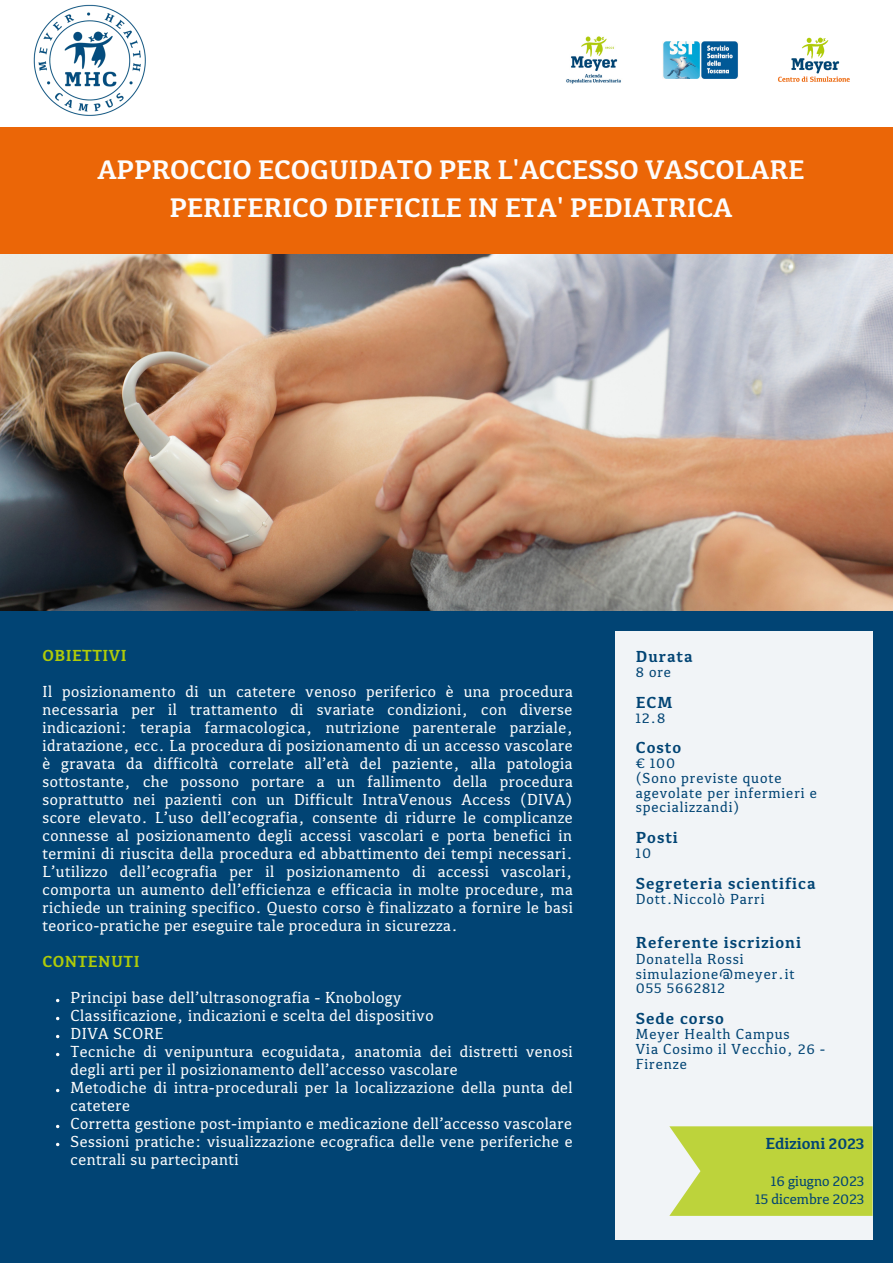
<style>
.page{position:relative;width:893px;height:1264px;background:#fff}
.page>*{position:absolute;margin:0;border:0;box-sizing:border-box;transform-origin:0 0}
.t1{font:700 27.75px/38.2px "Kefa III";color:#fdfdfd;text-align:center}
.t2{font:16.5px/18px "Kefa III";letter-spacing:.03em;color:#fdfdfd}
.t3{font:700 16.5px "Kefa III";letter-spacing:.06em;color:#014474}
.t4{font:700 16.5px "Kefa III";letter-spacing:.03em;color:#afcb08}
.t5{font:700 16.5px "Kefa III";color:#014474}
.t6{font:15px/14.5px "Kefa III";letter-spacing:.06em;color:#014474}
.t7{font:15px "Kefa III";color:#014474}
</style>
<div class="page">
<div style="left:0;top:0;width:892px;height:1262px;background:#014474"></div>
<div style="left:0;top:0;width:892px;height:128px;background:#fff"></div>
<div style="left:0;top:127px;width:892px;height:138px;background:#eb6607"></div>
<img style="left:0;top:254px;width:892px;height:357px">
<img style="left:33px;top:4px;width:113px;height:112px">
<img style="left:663px;top:41px;width:75px;height:38px">
<img style="left:566px;top:36px;width:55px;height:48px">
<img style="left:778px;top:37px;width:72px;height:45px">
<div style="left:615px;top:631px;width:257px;height:608px;background:#f1f4f7"></div>
<svg style="left:669px;top:1126px;width:203px;height:89px;background:#c1d54a"></svg>
<p class="t1" style="left:97px;top:152px;width:708px">APPROCCIO ECOGUIDATO PER L'ACCESSO VASCOLARE<br>PERIFERICO DIFFICILE IN ETA' PEDIATRICA</p>
<p class="t4" style="left:42px;top:648px;width:86px">OBIETTIVI</p>
<p class="t2" style="left:42px;top:683px;width:532px;text-align:justify">Il posizionamento di un catetere venoso periferico è una procedura necessaria per il trattamento di svariate condizioni, con diverse indicazioni: terapia farmacologica, nutrizione parenterale parziale, idratazione, ecc. La procedura di posizionamento di un accesso vascolare è gravata da difficoltà correlate all’età del paziente, alla patologia sottostante, che possono portare a un fallimento della procedura soprattutto nei pazienti con un Difficult IntraVenous Access (DIVA) score elevato. L’uso dell’ecografia, consente di ridurre le complicanze connesse al posizionamento degli accessi vascolari e porta benefici in termini di riuscita della procedura ed abbattimento dei tempi necessari.<br>L’utilizzo dell’ecografia per il posizionamento di accessi vascolari, comporta un aumento dell’efficienza e efficacia in molte procedure, ma richiede un training specifico. Questo corso è finalizzato a fornire le basi teorico-pratiche per eseguire tale procedura in sicurezza.</p>
<p class="t4" style="left:42px;top:954px;width:99px">CONTENUTI</p>
<p class="t2" style="left:71px;top:989px;width:332px">Principi base dell’ultrasonografia - Knobology</p>
<p class="t2" style="left:71px;top:1007px;width:364px">Classificazione, indicazioni e scelta del dispositivo</p>
<p class="t2" style="left:71px;top:1025px;width:94px">DIVA SCORE</p>
<p class="t2" style="left:71px;top:1043px;width:503px">Tecniche di venipuntura ecoguidata, anatomia dei distretti venosi degli arti per il posizionamento dell’accesso vascolare</p>
<p class="t2" style="left:71px;top:1079px;width:503px">Metodiche di intra-procedurali per la localizzazione della punta del catetere</p>
<p class="t2" style="left:71px;top:1115px;width:503px">Corretta gestione post-impianto e medicazione dell’accesso vascolare</p>
<p class="t2" style="left:71px;top:1133px;width:503px">Sessioni pratiche: visualizzazione ecografica delle vene periferiche e centrali su partecipanti</p>
<p class="t3" style="left:635px;top:648px;width:58px">Durata</p>
<p class="t6" style="left:635px;top:666px;width:37px">8 ore</p>
<p class="t3" style="left:635px;top:694px;width:38px">ECM</p>
<p class="t6" style="left:635px;top:712px;width:31px">12.8</p>
<p class="t3" style="left:635px;top:739px;width:47px">Costo</p>
<p class="t6" style="left:635px;top:757px;width:41px">€ 100</p>
<p class="t6" style="left:635px;top:771px;width:182px">(Sono previste quote agevolate per infermieri e specializzandi)</p>
<p class="t3" style="left:635px;top:829px;width:43px">Posti</p>
<p class="t6" style="left:635px;top:846px;width:17px">10</p>
<p class="t3" style="left:635px;top:875px;width:181px">Segreteria scientifica</p>
<p class="t6" style="left:635px;top:893px;width:130px">Dott.Niccolò Parri</p>
<p class="t3" style="left:635px;top:935px;width:167px">Referente iscrizioni</p>
<p class="t6" style="left:635px;top:952px;width:160px">Donatella Rossi simulazione@meyer.it</p>
<p class="t6" style="left:635px;top:981px;width:90px">055 5662812</p>
<p class="t3" style="left:635px;top:1010px;width:90px">Sede corso</p>
<p class="t6" style="left:635px;top:1027px;width:155px">Meyer Health Campus</p>
<p class="t6" style="left:635px;top:1042px;width:191px">Via Cosimo il Vecchio, 26 -<br>Firenze</p>
<p class="t5" style="left:765px;top:1135px;width:100px">Edizioni 2023</p>
<p class="t7" style="left:771px;top:1174px;width:95px">16 giugno 2023</p>
<p class="t7" style="left:755px;top:1192px;width:110px">15 dicembre 2023</p>
</div>
